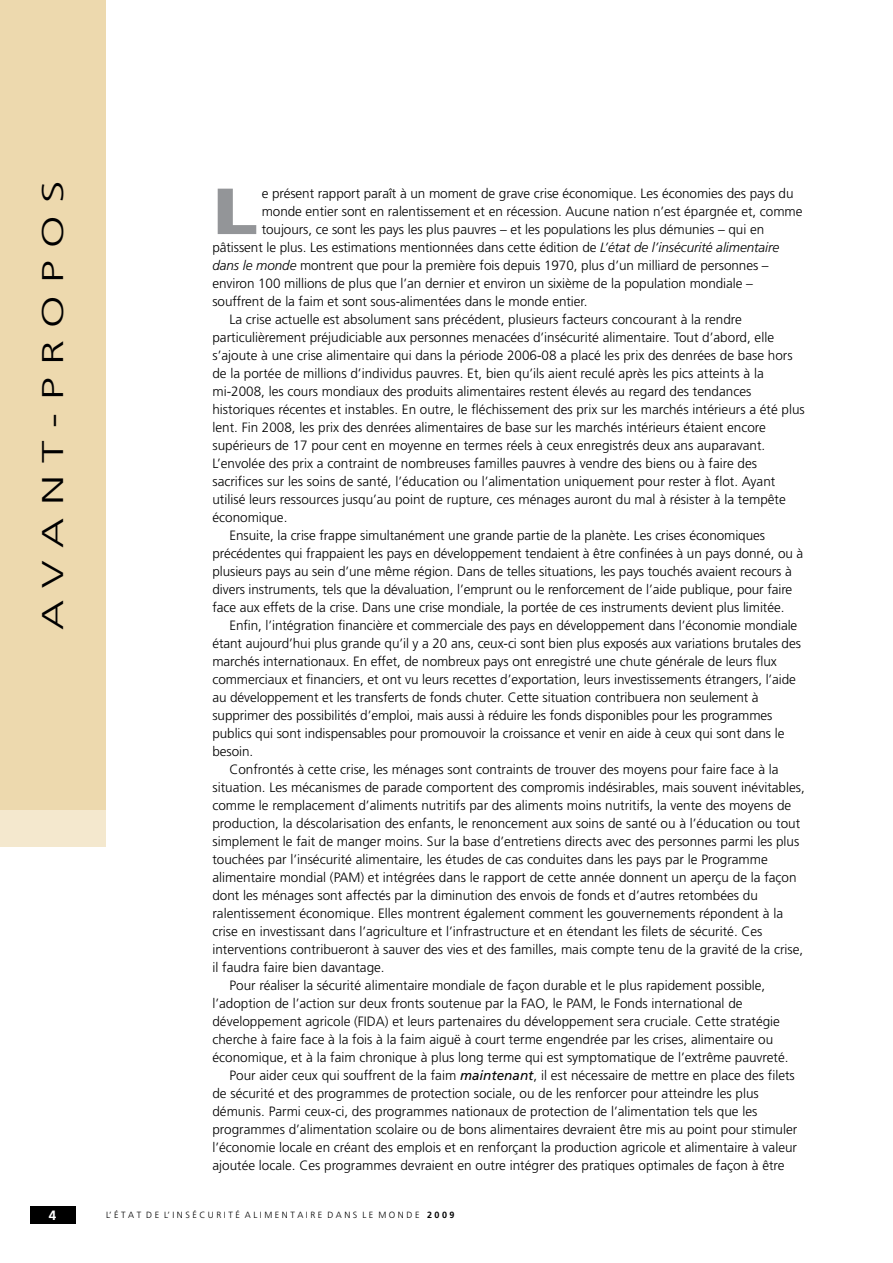
<style>
.page{position:relative;width:893px;height:1263px;background:#fff}
.page>*{position:absolute;margin:0;border:0;box-sizing:border-box;transform-origin:0 0}
.t1{font:900 65.1px "Frutiger LT Std";color:#939598;scale:1.25 1}
.t2{font:300 30px "Frutiger LT Std";color:#000;scale:1.5 1}
.t3{font:300 13.5px "Frutiger LT Std";color:#000}
.t4{font:700 13.5px "Frutiger LT Std";color:#fff}
.t5{font:300 9px "Frutiger LT Std";color:#000}
.s1{font-style:italic}
.s2{font-weight:400;font-style:italic}
.s3{font-weight:700}
</style>
<div class="page">
<div style="left:0;top:0;width:105px;height:846px;background:#edd9ae"></div>
<div style="left:0;top:810px;width:105px;height:36px;background:#f4e8ce"></div>
<div style="left:30px;top:1206px;width:45px;height:18px;background:#000"></div>
<h2 class="t2" style="left:40px;top:630px;width:302px;rotate:-90deg">A V A N T - P R O P O S</h2>
<h1 class="t1" style="left:212px;top:184px;width:38px">L</h1>
<p class="t3" style="left:262px;top:188px;width:533px">e présent rapport paraît à un moment de grave crise économique. Les économies des pays du</p>
<p class="t3" style="left:262px;top:206px;width:542px">monde entier sont en ralentissement et en récession. Aucune nation n’est épargnée et, comme</p>
<p class="t3" style="left:262px;top:224px;width:504px">toujours, ce sont les pays les plus pauvres – et les populations les plus démunies – qui en</p>
<p class="t3" style="left:212px;top:242px;width:568px">pâtissent le plus. Les estimations mentionnées dans cette édition de <span class="s1">L’état de l’insécurité alimentaire</span></p>
<p class="t3" style="left:212px;top:260px;width:558px"><span class="s1">dans le monde</span> montrent que pour la première fois depuis 1970, plus d’un milliard de personnes –</p>
<p class="t3" style="left:212px;top:278px;width:542px">environ 100 millions de plus que l’an dernier et environ un sixième de la population mondiale –</p>
<p class="t3" style="left:212px;top:296px;width:377px">souffrent de la faim et sont sous-alimentées dans le monde entier.</p>
<p class="t3" style="left:229px;top:314px;width:514px">La crise actuelle est absolument sans précédent, plusieurs facteurs concourant à la rendre</p>
<p class="t3" style="left:212px;top:332px;width:563px">particulièrement préjudiciable aux personnes menacées d’insécurité alimentaire. Tout d’abord, elle</p>
<p class="t3" style="left:212px;top:350px;width:582px">s’ajoute à une crise alimentaire qui dans la période 2006-08 a placé les prix des denrées de base hors</p>
<p class="t3" style="left:212px;top:368px;width:553px">de la portée de millions d’individus pauvres. Et, bien qu’ils aient reculé après les pics atteints à la</p>
<p class="t3" style="left:212px;top:386px;width:540px">mi-2008, les cours mondiaux des produits alimentaires restent élevés au regard des tendances</p>
<p class="t3" style="left:212px;top:404px;width:594px">historiques récentes et instables. En outre, le fléchissement des prix sur les marchés intérieurs a été plus</p>
<p class="t3" style="left:212px;top:422px;width:555px">lent. Fin 2008, les prix des denrées alimentaires de base sur les marchés intérieurs étaient encore</p>
<p class="t3" style="left:212px;top:440px;width:554px">supérieurs de 17 pour cent en moyenne en termes réels à ceux enregistrés deux ans auparavant.</p>
<p class="t3" style="left:212px;top:458px;width:546px">L’envolée des prix a contraint de nombreuses familles pauvres à vendre des biens ou à faire des</p>
<p class="t3" style="left:212px;top:476px;width:564px">sacrifices sur les soins de santé, l’éducation ou l’alimentation uniquement pour rester à flot. Ayant</p>
<p class="t3" style="left:212px;top:494px;width:575px">utilisé leurs ressources jusqu’au point de rupture, ces ménages auront du mal à résister à la tempête</p>
<p class="t3" style="left:212px;top:512px;width:77px">économique.</p>
<p class="t3" style="left:229px;top:530px;width:537px">Ensuite, la crise frappe simultanément une grande partie de la planète. Les crises économiques</p>
<p class="t3" style="left:212px;top:548px;width:592px">précédentes qui frappaient les pays en développement tendaient à être confinées à un pays donné, ou à</p>
<p class="t3" style="left:212px;top:565px;width:581px">plusieurs pays au sein d’une même région. Dans de telles situations, les pays touchés avaient recours à</p>
<p class="t3" style="left:212px;top:583px;width:581px">divers instruments, tels que la dévaluation, l’emprunt ou le renforcement de l’aide publique, pour faire</p>
<p class="t3" style="left:212px;top:601px;width:573px">face aux effets de la crise. Dans une crise mondiale, la portée de ces instruments devient plus limitée.</p>
<p class="t3" style="left:229px;top:619px;width:569px">Enfin, l’intégration financière et commerciale des pays en développement dans l’économie mondiale</p>
<p class="t3" style="left:212px;top:637px;width:590px">étant aujourd’hui plus grande qu’il y a 20 ans, ceux-ci sont bien plus exposés aux variations brutales des</p>
<p class="t3" style="left:212px;top:655px;width:566px">marchés internationaux. En effet, de nombreux pays ont enregistré une chute générale de leurs flux</p>
<p class="t3" style="left:212px;top:673px;width:585px">commerciaux et financiers, et ont vu leurs recettes d’exportation, leurs investissements étrangers, l’aide</p>
<p class="t3" style="left:212px;top:691px;width:548px">au développement et les transferts de fonds chuter. Cette situation contribuera non seulement à</p>
<p class="t3" style="left:212px;top:709px;width:561px">supprimer des possibilités d’emploi, mais aussi à réduire les fonds disponibles pour les programmes</p>
<p class="t3" style="left:212px;top:727px;width:573px">publics qui sont indispensables pour promouvoir la croissance et venir en aide à ceux qui sont dans le</p>
<p class="t3" style="left:212px;top:745px;width:42px">besoin.</p>
<p class="t3" style="left:229px;top:763px;width:551px">Confrontés à cette crise, les ménages sont contraints de trouver des moyens pour faire face à la</p>
<p class="t3" style="left:212px;top:781px;width:594px">situation. Les mécanismes de parade comportent des compromis indésirables, mais souvent inévitables,</p>
<p class="t3" style="left:212px;top:799px;width:580px">comme le remplacement d’aliments nutritifs par des aliments moins nutritifs, la vente des moyens de</p>
<p class="t3" style="left:212px;top:817px;width:589px">production, la déscolarisation des enfants, le renoncement aux soins de santé ou à l’éducation ou tout</p>
<p class="t3" style="left:212px;top:835px;width:588px">simplement le fait de manger moins. Sur la base d’entretiens directs avec des personnes parmi les plus</p>
<p class="t3" style="left:212px;top:853px;width:557px">touchées par l’insécurité alimentaire, les études de cas conduites dans les pays par le Programme</p>
<p class="t3" style="left:212px;top:871px;width:586px">alimentaire mondial (PAM) et intégrées dans le rapport de cette année donnent un aperçu de la façon</p>
<p class="t3" style="left:212px;top:889px;width:547px">dont les ménages sont affectés par la diminution des envois de fonds et d’autres retombées du</p>
<p class="t3" style="left:212px;top:907px;width:572px">ralentissement économique. Elles montrent également comment les gouvernements répondent à la</p>
<p class="t3" style="left:212px;top:925px;width:552px">crise en investissant dans l’agriculture et l’infrastructure et en étendant les filets de sécurité. Ces</p>
<p class="t3" style="left:212px;top:943px;width:592px">interventions contribueront à sauver des vies et des familles, mais compte tenu de la gravité de la crise,</p>
<p class="t3" style="left:212px;top:961px;width:174px">il faudra faire bien davantage.</p>
<p class="t3" style="left:229px;top:979px;width:537px">Pour réaliser la sécurité alimentaire mondiale de façon durable et le plus rapidement possible,</p>
<p class="t3" style="left:212px;top:997px;width:532px">l’adoption de l’action sur deux fronts soutenue par la FAO, le PAM, le Fonds international de</p>
<p class="t3" style="left:212px;top:1015px;width:569px">développement agricole (FIDA) et leurs partenaires du développement sera cruciale. Cette stratégie</p>
<p class="t3" style="left:212px;top:1033px;width:562px">cherche à faire face à la fois à la faim aiguë à court terme engendrée par les crises, alimentaire ou</p>
<p class="t3" style="left:212px;top:1051px;width:578px">économique, et à la faim chronique à plus long terme qui est symptomatique de l’extrême pauvreté.</p>
<p class="t3" style="left:229px;top:1069px;width:567px">Pour aider ceux qui souffrent de la faim <span class="s2">maintenant</span>, il est nécessaire de mettre en place des filets</p>
<p class="t3" style="left:212px;top:1087px;width:548px">de sécurité et des programmes de protection sociale, ou de les renforcer pour atteindre les plus</p>
<p class="t3" style="left:212px;top:1105px;width:546px">démunis. Parmi ceux-ci, des programmes nationaux de protection de l’alimentation tels que les</p>
<p class="t3" style="left:212px;top:1123px;width:586px">programmes d’alimentation scolaire ou de bons alimentaires devraient être mis au point pour stimuler</p>
<p class="t3" style="left:212px;top:1141px;width:586px">l’économie locale en créant des emplois et en renforçant la production agricole et alimentaire à valeur</p>
<p class="t3" style="left:212px;top:1159px;width:574px">ajoutée locale. Ces programmes devraient en outre intégrer des pratiques optimales de façon à être</p>
<p class="t4" style="left:49px;top:1210px;width:9px">4</p>
<p class="t5" style="left:106px;top:1211px;width:350px">L’ É T A T D E L’ I N S É C U R I T É A L I M E N T A I R E D A N S L E M O N D E <span class="s3">2 0 0 9</span></p>
</div>
